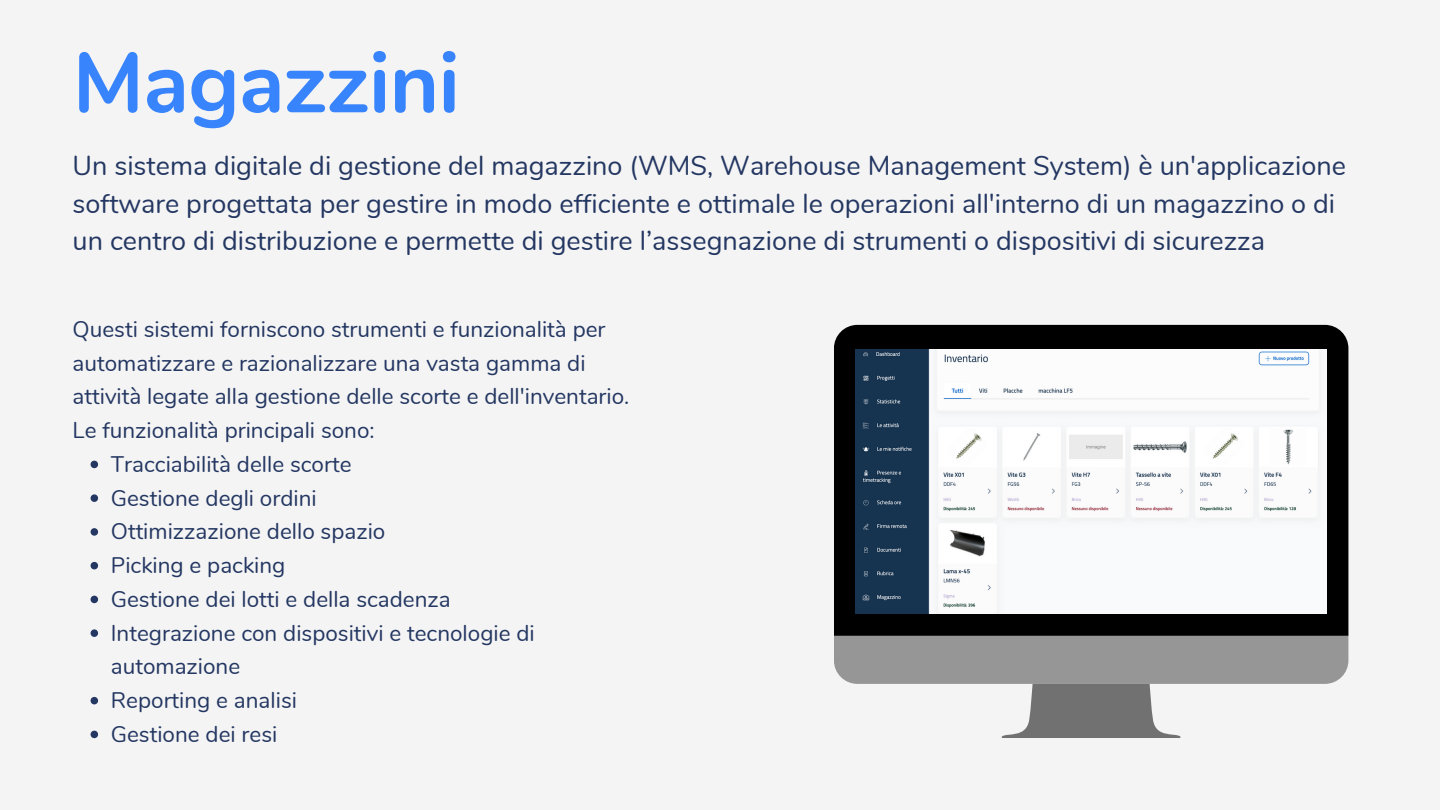
<style>
.page{position:relative;width:1440px;height:810px;background:#f4f4f4}
.page>*{position:absolute;margin:0;border:0;box-sizing:border-box;transform-origin:0 0}
.t1{font:700 85px "Nunito";letter-spacing:-.01em;color:#3884fd}
.t2{font:27px/37.5px "Nunito";color:#243762}
.t3{font:22.5px/33.8px "Nunito";color:#243762}
</style>
<div class="page">
<div style="left:834px;top:325px;width:514px;height:311px;background:#000"></div>
<svg style="left:834px;top:636px;width:514px;height:102px"></svg>
<img style="left:856px;top:349px;width:470px;height:264px">
<svg style="left:91px;top:461px;width:7px;height:7px"></svg>
<svg style="left:91px;top:494px;width:7px;height:8px"></svg>
<svg style="left:91px;top:528px;width:7px;height:8px"></svg>
<svg style="left:91px;top:562px;width:7px;height:7px"></svg>
<svg style="left:91px;top:596px;width:7px;height:7px"></svg>
<svg style="left:91px;top:629px;width:7px;height:8px"></svg>
<svg style="left:91px;top:697px;width:7px;height:7px"></svg>
<svg style="left:91px;top:731px;width:7px;height:7px"></svg>
<h2 class="t1" style="left:73px;top:26px;width:389px">Magazzini</h2>
<p class="t2" style="left:73px;top:148px;width:1275px">Un sistema digitale di gestione del magazzino (WMS, Warehouse Management System) è un'applicazione software progettata per gestire in modo efficiente e ottimale le operazioni all'interno di un magazzino o di un centro di distribuzione e permette di gestire l’assegnazione di strumenti o dispositivi di sicurezza</p>
<p class="t3" style="left:73px;top:313px;width:558px">Questi sistemi forniscono strumenti e funzionalità per automatizzare e razionalizzare una vasta gamma di attività legate alla gestione delle scorte e dell'inventario.</p>
<p class="t3" style="left:73px;top:414px;width:304px">Le funzionalità principali sono:</p>
<p class="t3" style="left:111px;top:448px;width:242px">Tracciabilità delle scorte</p>
<p class="t3" style="left:111px;top:481px;width:207px">Gestione degli ordini</p>
<p class="t3" style="left:111px;top:515px;width:276px">Ottimizzazione dello spazio</p>
<p class="t3" style="left:111px;top:549px;width:176px">Picking e packing</p>
<p class="t3" style="left:111px;top:583px;width:342px">Gestione dei lotti e della scadenza</p>
<p class="t3" style="left:111px;top:616px;width:425px">Integrazione con dispositivi e tecnologie di automazione</p>
<p class="t3" style="left:111px;top:684px;width:188px">Reporting e analisi</p>
<p class="t3" style="left:111px;top:718px;width:168px">Gestione dei resi</p>
</div>
